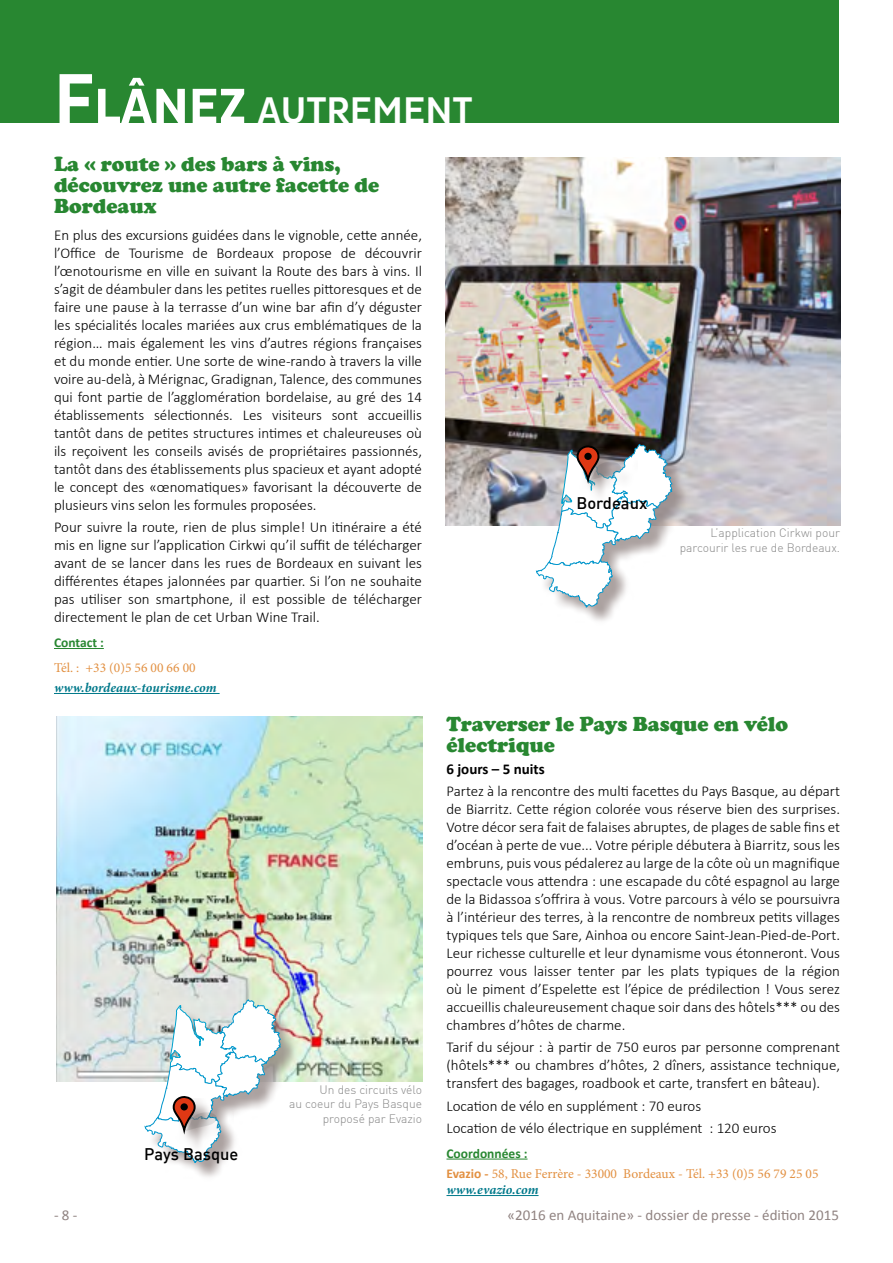
<style>
.page{position:relative;width:893px;height:1263px;background:#fff}
.page>*{position:absolute;margin:0;border:0;box-sizing:border-box;transform-origin:0 0}
.t1{font:500 37.8px "Pluto Sans Cond";color:#fff}
.t2{font:900 21px/21px "Cooper";color:#288731}
.t3{font:16.5px "DIN Medium Alternate";color:#000}
.t4{font:300 15px/18px "Calibri";color:#000;text-align:justify}
.t5{font:15px "Calibri";color:#908381}
.t6{font:700 15px "Calibri";color:#000}
.t7{font:13.5px/16.2px "Minion Pro";color:#e29041}
.t8{font:italic 700 13.5px "Minion Pro";letter-spacing:-.005em;color:#00798b}
.t9{font:700 13.5px "Calibri";color:#288731}
.t10{font:300 12px/14.4px "DIN";color:#878787;text-align:right}
.s1{font-weight:700;font-size:72px}
.s2{font-weight:700;font-size:50.4px}
.s3{font-family:"Calibri";font-weight:700}
.s4{font-weight:700;font-style:italic;color:#00798b}
</style>
<div class="page">
<div style="left:0;top:0;width:839px;height:122px;background:#288731"></div>
<img style="left:56px;top:716px;width:366px;height:365px">
<hr style="left:446px;top:1158px;width:81px;height:1px;background:#288731">
<hr style="left:446px;top:1195px;width:93px;height:1px;background:#00798b">
<div style="left:148px;top:1003px;width:150px;height:178px;background:#908381;opacity:.75"></div>
<svg style="left:145px;top:999px;width:136px;height:163px"></svg>
<div style="left:180px;top:1103px;width:8px;height:7px;background:#000;border-radius:50%"></div>
<img style="left:445px;top:157px;width:395px;height:369px">
<hr style="left:54px;top:648px;width:50px;height:1px;background:#288731">
<hr style="left:54px;top:693px;width:166px;height:1px;background:#00798b">
<div style="left:540px;top:448px;width:150px;height:178px;background:#908381;opacity:.75"></div>
<svg style="left:536px;top:444px;width:136px;height:163px"></svg>
<div style="left:584px;top:453px;width:8px;height:7px;background:#000;border-radius:50%"></div>
<h1 class="t1" style="left:54px;top:89px;width:420px"><span class="s1">F</span><span class="s2">LÂNEZ</span> AUTREMENT</h1>
<h2 class="t2" style="left:54px;top:154px;width:327px">La « route » des bars à vins, découvrez une autre facette de<br>Bordeaux</h2>
<p class="t4" style="left:54px;top:226px;width:370px">En plus des excursions guidées dans le vignoble, cette année, l’Office de Tourisme de Bordeaux propose de découvrir l’œnotourisme en ville en suivant la Route des bars à vins. Il s’agit de déambuler dans les petites ruelles pittoresques et de faire une pause à la terrasse d’un wine bar afin d’y déguster les spécialités locales mariées aux crus emblématiques de la région… mais également les vins d’autres régions françaises et du monde entier. Une sorte de wine-rando à travers la ville voire au-delà, à Mérignac, Gradignan, Talence, des communes qui font partie de l’agglomération bordelaise, au gré des 14 établissements sélectionnés. Les visiteurs sont accueillis tantôt dans de petites structures intimes et chaleureuses où ils reçoivent les conseils avisés de propriétaires passionnés, tantôt dans des établissements plus spacieux et ayant adopté le concept des «œnomatiques» favorisant la découverte de plusieurs vins selon les formules proposées.</p>
<p class="t4" style="left:54px;top:518px;width:370px">Pour suivre la route, rien de plus simple! Un itinéraire a été mis en ligne sur l’application Cirkwi qu’il suffit de télécharger avant de se lancer dans les rues de Bordeaux en suivant les différentes étapes jalonnées par quartier. Si l’on ne souhaite pas utiliser son smartphone, il est possible de télécharger directement le plan de cet Urban Wine Trail.</p>
<p class="t9" style="left:54px;top:634px;width:51px">Contact :</p>
<p class="t7" style="left:54px;top:659px;width:143px">Tél. : +33 (0)5 56 00 66 00</p>
<p class="t8" style="left:54px;top:678px;width:164px">www.bordeaux-tourisme.com</p>
<p class="t3" style="left:576px;top:492px;width:72px">Bordeaux</p>
<p class="t10" style="left:680px;top:526px;width:162px">L’application Cirkwi pour parcourir les rue de Bordeaux.</p>
<p class="t3" style="left:144px;top:1143px;width:96px">Pays Basque</p>
<p class="t10" style="left:289px;top:1082px;width:134px">Un des circuits vélo<br>au coeur du Pays Basque proposé par Evazio</p>
<h2 class="t2" style="left:446px;top:713px;width:343px">Traverser le Pays Basque en vélo électrique</h2>
<p class="t6" style="left:446px;top:759px;width:100px">6 jours – 5 nuits</p>
<p class="t4" style="left:446px;top:782px;width:395px">Partez à la rencontre des multi facettes du Pays Basque, au départ de Biarritz. Cette région colorée vous réserve bien des surprises.<br>Votre décor sera fait de falaises abruptes, de plages de sable fins et d’océan à perte de vue... Votre périple débutera à Biarritz, sous les embruns, puis vous pédalerez au large de la côte où un magnifique spectacle vous attendra : une escapade du côté espagnol au large de la Bidassoa s’offrira à vous. Votre parcours à vélo se poursuivra à l’intérieur des terres, à la rencontre de nombreux petits villages typiques tels que Sare, Ainhoa ou encore Saint-Jean-Pied-de-Port.<br>Leur richesse culturelle et leur dynamisme vous étonneront. Vous pourrez vous laisser tenter par les plats typiques de la région où le piment d’Espelette est l’épice de prédilection ! Vous serez accueillis chaleureusement chaque soir dans des hôtels*** ou des chambres d’hôtes de charme.</p>
<p class="t4" style="left:446px;top:1038px;width:395px">Tarif du séjour : à partir de 750 euros par personne comprenant (hôtels*** ou chambres d’hôtes, 2 dîners, assistance technique, transfert des bagages, roadbook et carte, transfert en bâteau).</p>
<p class="t4" style="left:446px;top:1094px;width:332px;line-height:22.2px">Location de vélo en supplément : 70 euros<br>Location de vélo électrique en supplément : 120 euros</p>
<p class="t9" style="left:446px;top:1144px;width:83px">Coordonnées :</p>
<p class="t7" style="left:446px;top:1165px;width:374px"><span class="s3">Evazio -</span> 58, Rue Ferrère - 33000 Bordeaux - Tél. +33 (0)5 56 79 25 05 <span class="s4">www.evazio.com</span></p>
<p class="t5" style="left:54px;top:1206px;width:25px">- 8 -</p>
<p class="t5" style="left:507px;top:1206px;width:333px">«2016 en Aquitaine» - dossier de presse - édition 2015</p>
</div>
